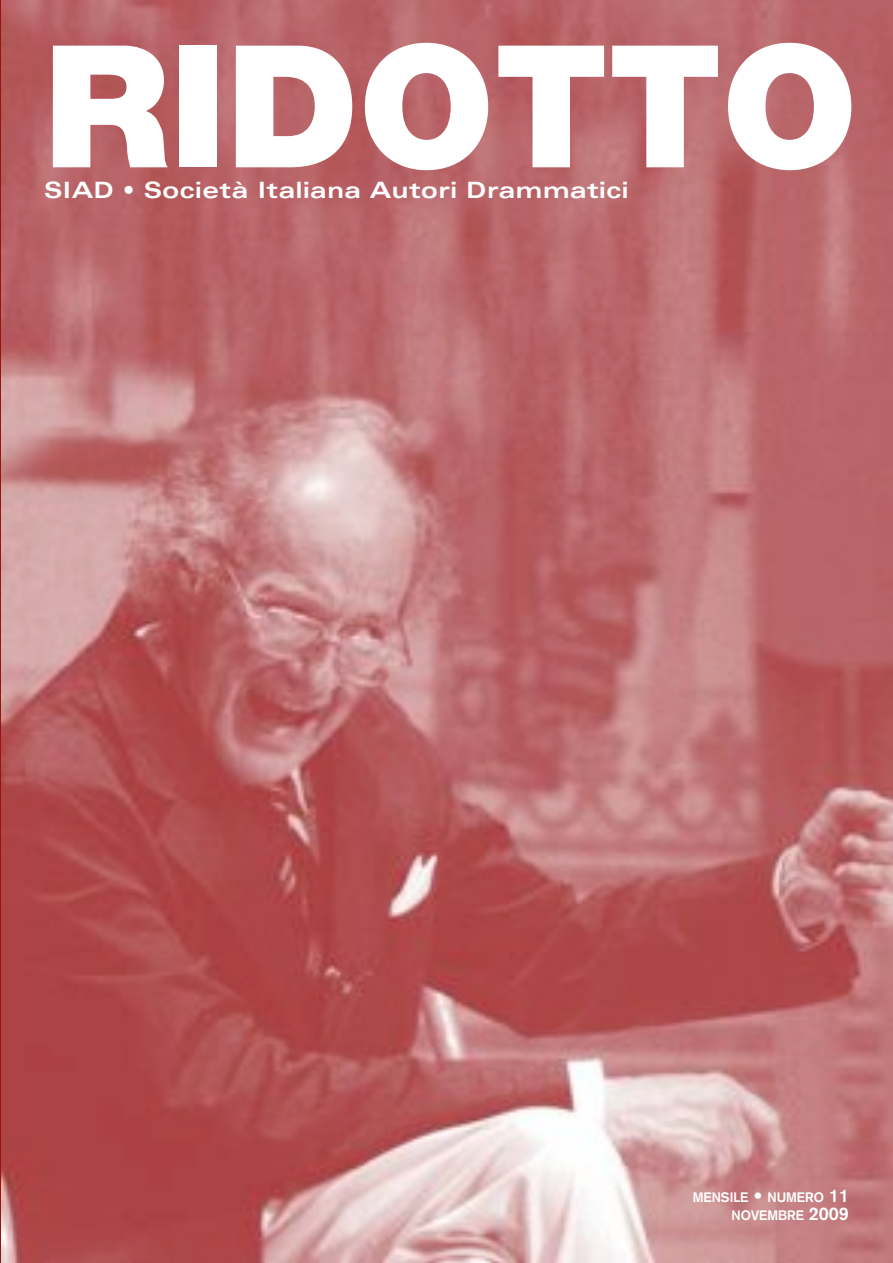
<style>
.page{position:relative;width:893px;height:1263px;background:#fff}
.page>*{position:absolute;margin:0;border:0;box-sizing:border-box;transform-origin:0 0}
.t1{font:900 170.4px "Helvetica Neue";color:#fff}
.t2{font:700 expanded 22.5px "Univers";letter-spacing:.02em;color:#fff}
.t3{font:700 13.5px/18px "Akzidenz Grotesk";color:#fff;text-align:right}
.s1{font-size:18px}
</style>
<div class="page">
<svg style="left:0;top:0;width:2px;height:1263px;background:#ab413d"></svg>
<img style="left:2px;top:0;width:890px;height:1263px">
<h1 class="t1" style="left:43px;top:5px;width:816px">RIDOTTO</h1>
<p class="t2" style="left:44px;top:177px;width:586px">SIAD • Società Italiana Autori Drammatici</p>
<p class="t3" style="left:693px;top:1188px;width:158px">MENSILE <span class="s1">•</span> NUMERO <span class="s1">11<br></span>NOVEMBRE <span class="s1">2009</span></p>
</div>
